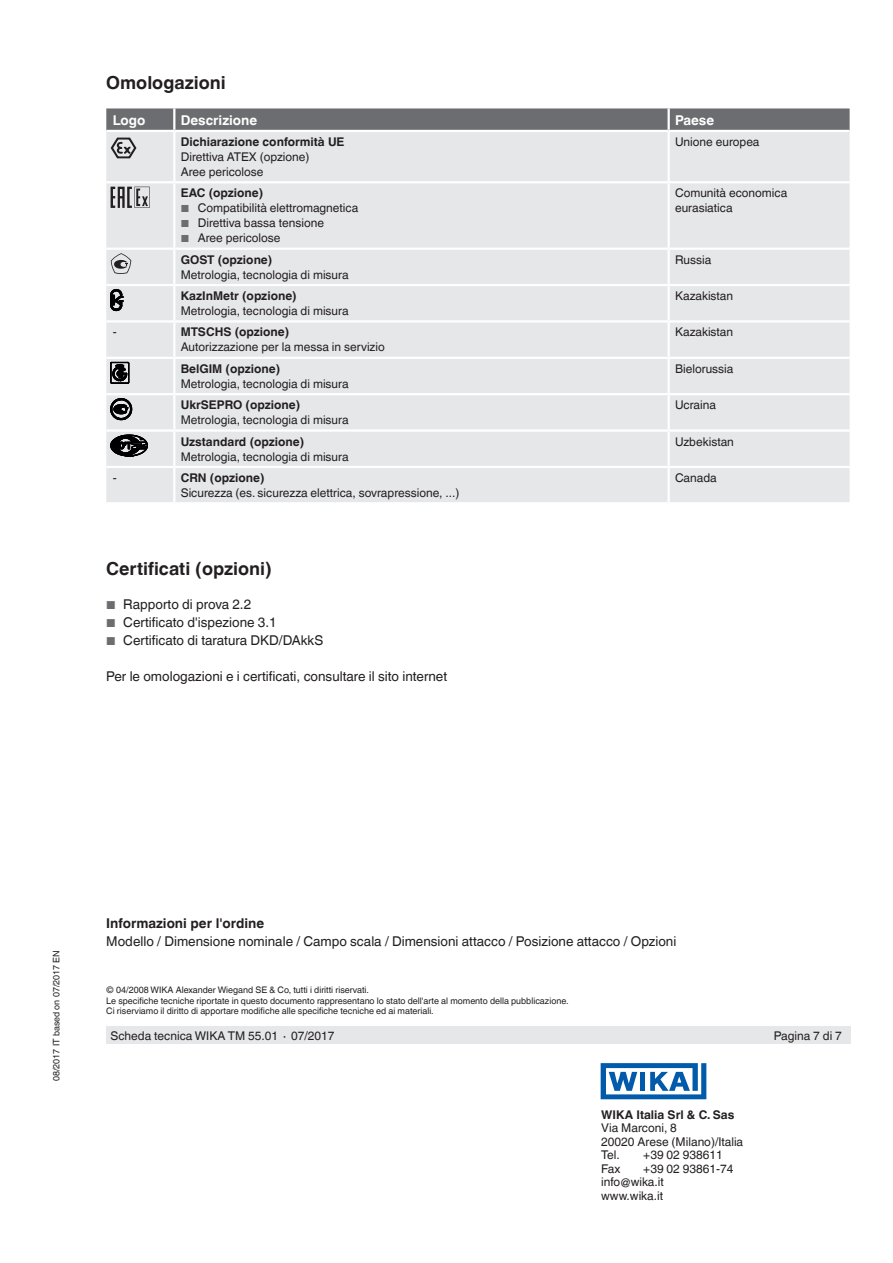
<style>
.page{position:relative;width:893px;height:1263px;background:#fff}
.page>*{position:absolute;margin:0;border:0;box-sizing:border-box;transform-origin:0 0}
.t1{font:700 18px "Helvetica World";color:#231f20}
.t2{font:13.5px "Helvetica World";color:#231f20}
.t3{font:700 13.5px "Helvetica World";color:#231f20}
.t4{font:700 13.5px "Helvetica World";color:#fff}
.t5{font:12px/13.5px "Helvetica World";color:#231f20}
.t6{font:700 12px "Helvetica World";color:#231f20}
.t7{font:9px/10.5px "Helvetica World";color:#231f20}
.s1{font-size:10.2px;color:#6c6d70}
.s2{font-size:11.55px;color:#6c6d70}
</style>
<div class="page">
<svg style="left:601px;top:1063px;width:105px;height:36px"></svg>
<div style="left:106px;top:1027px;width:744px;height:17px;background:#e6e7e9"></div>
<svg style="left:106px;top:108px;width:744px;height:22px;background:#707174"></svg>
<div style="left:106px;top:132px;width:744px;height:370px;background:#e6e7e9"></div>
<hr style="left:174px;top:181px;width:495px;height:2px;background:#fff">
<hr style="left:174px;top:248px;width:495px;height:2px;background:#fff">
<hr style="left:174px;top:284px;width:495px;height:2px;background:#fff">
<hr style="left:174px;top:466px;width:495px;height:2px;background:#fff">
<hr style="left:173px;top:286px;width:2px;height:34px;background:#fff">
<hr style="left:667px;top:286px;width:3px;height:34px;background:#fff">
<hr style="left:173px;top:359px;width:2px;height:34px;background:#fff">
<hr style="left:667px;top:359px;width:3px;height:34px;background:#fff">
<hr style="left:174px;top:393px;width:495px;height:2px;background:#fff">
<hr style="left:173px;top:395px;width:2px;height:34px;background:#fff">
<hr style="left:669px;top:393px;width:181px;height:2px;background:#fff">
<hr style="left:667px;top:395px;width:3px;height:34px;background:#fff">
<hr style="left:106px;top:393px;width:68px;height:2px;background:#fff">
<hr style="left:106px;top:357px;width:68px;height:2px;background:#fff">
<hr style="left:174px;top:357px;width:495px;height:2px;background:#fff">
<hr style="left:669px;top:357px;width:181px;height:2px;background:#fff">
<hr style="left:106px;top:429px;width:68px;height:3px;background:#fff">
<hr style="left:174px;top:429px;width:495px;height:3px;background:#fff">
<hr style="left:669px;top:429px;width:181px;height:3px;background:#fff">
<hr style="left:106px;top:320px;width:68px;height:3px;background:#fff">
<hr style="left:174px;top:320px;width:495px;height:3px;background:#fff">
<hr style="left:173px;top:323px;width:2px;height:34px;background:#fff">
<hr style="left:669px;top:320px;width:181px;height:3px;background:#fff">
<hr style="left:667px;top:323px;width:3px;height:34px;background:#fff">
<hr style="left:173px;top:432px;width:2px;height:34px;background:#fff">
<hr style="left:667px;top:432px;width:3px;height:34px;background:#fff">
<hr style="left:106px;top:181px;width:68px;height:2px;background:#fff">
<hr style="left:106px;top:284px;width:68px;height:2px;background:#fff">
<hr style="left:106px;top:466px;width:68px;height:2px;background:#fff">
<hr style="left:669px;top:181px;width:181px;height:2px;background:#fff">
<hr style="left:669px;top:284px;width:181px;height:2px;background:#fff">
<hr style="left:669px;top:466px;width:181px;height:2px;background:#fff">
<hr style="left:669px;top:248px;width:181px;height:2px;background:#fff">
<hr style="left:106px;top:248px;width:68px;height:2px;background:#fff">
<hr style="left:667px;top:132px;width:3px;height:49px;background:#fff">
<hr style="left:173px;top:132px;width:2px;height:49px;background:#fff">
<hr style="left:173px;top:108px;width:2px;height:22px;background:#fff">
<hr style="left:667px;top:108px;width:3px;height:22px;background:#fff">
<hr style="left:667px;top:183px;width:3px;height:65px;background:#fff">
<hr style="left:667px;top:250px;width:3px;height:34px;background:#fff">
<hr style="left:667px;top:468px;width:3px;height:34px;background:#fff">
<hr style="left:173px;top:183px;width:2px;height:65px;background:#fff">
<hr style="left:173px;top:250px;width:2px;height:34px;background:#fff">
<hr style="left:173px;top:468px;width:2px;height:34px;background:#fff">
<svg style="left:111px;top:137px;width:26px;height:22px"></svg>
<svg style="left:111px;top:187px;width:39px;height:21px"></svg>
<svg style="left:111px;top:253px;width:20px;height:21px"></svg>
<svg style="left:111px;top:289px;width:12px;height:22px"></svg>
<svg style="left:111px;top:362px;width:18px;height:22px"></svg>
<svg style="left:111px;top:398px;width:21px;height:22px"></svg>
<svg style="left:111px;top:435px;width:37px;height:21px"></svg>
<h1 class="t1" style="left:106px;top:73px;width:121px">Omologazioni</h1>
<p class="t4" style="left:113px;top:112px;width:34px">Logo</p>
<p class="t4" style="left:181px;top:112px;width:78px">Descrizione</p>
<p class="t4" style="left:675px;top:112px;width:41px">Paese</p>
<p class="t6" style="left:181px;top:135px;width:165px">Dichiarazione conformità UE</p>
<p class="t5" style="left:181px;top:149px;width:130px;line-height:15px">Direttiva ATEX (opzione)<br>Aree pericolose</p>
<p class="t5" style="left:675px;top:135px;width:86px">Unione europea</p>
<p class="t6" style="left:181px;top:186px;width:84px">EAC (opzione)</p>
<p class="t5" style="left:181px;top:201px;width:179px"><span class="s1">■</span> Compatibilità elettromagnetica</p>
<p class="t5" style="left:181px;top:216px;width:145px"><span class="s1">■</span> Direttiva bassa tensione</p>
<p class="t5" style="left:181px;top:231px;width:101px"><span class="s1">■</span> Aree pericolose</p>
<p class="t5" style="left:675px;top:186px;width:114px;line-height:15px">Comunità economica eurasiatica</p>
<p class="t6" style="left:181px;top:252px;width:93px">GOST (opzione)</p>
<p class="t5" style="left:181px;top:268px;width:169px">Metrologia, tecnologia di misura</p>
<p class="t5" style="left:675px;top:253px;width:38px">Russia</p>
<p class="t6" style="left:181px;top:289px;width:117px">KazInMetr (opzione)</p>
<p class="t5" style="left:181px;top:304px;width:169px">Metrologia, tecnologia di misura</p>
<p class="t5" style="left:675px;top:289px;width:60px">Kazakistan</p>
<p class="t5" style="left:113px;top:325px;width:5px">-</p>
<p class="t6" style="left:181px;top:325px;width:110px">MTSCHS (opzione)</p>
<p class="t5" style="left:181px;top:340px;width:206px">Autorizzazione per la messa in servizio</p>
<p class="t5" style="left:675px;top:325px;width:60px">Kazakistan</p>
<p class="t6" style="left:181px;top:362px;width:101px">BelGIM (opzione)</p>
<p class="t5" style="left:181px;top:377px;width:169px">Metrologia, tecnologia di misura</p>
<p class="t5" style="left:675px;top:362px;width:60px">Bielorussia</p>
<p class="t6" style="left:181px;top:398px;width:121px">UkrSEPRO (opzione)</p>
<p class="t5" style="left:181px;top:413px;width:169px">Metrologia, tecnologia di misura</p>
<p class="t5" style="left:675px;top:398px;width:42px">Ucraina</p>
<p class="t6" style="left:181px;top:434px;width:125px">Uzstandard (opzione)</p>
<p class="t5" style="left:181px;top:450px;width:169px">Metrologia, tecnologia di misura</p>
<p class="t5" style="left:675px;top:435px;width:60px">Uzbekistan</p>
<p class="t5" style="left:113px;top:471px;width:5px">-</p>
<p class="t6" style="left:181px;top:471px;width:85px">CRN (opzione)</p>
<p class="t5" style="left:181px;top:486px;width:280px">Sicurezza (es. sicurezza elettrica, sovrapressione, ...)</p>
<p class="t5" style="left:675px;top:471px;width:43px">Canada</p>
<h1 class="t1" style="left:106px;top:558px;width:167px">Certificati (opzioni)</h1>
<p class="t2" style="left:106px;top:597px;width:146px"><span class="s2">■</span> Rapporto di prova 2.2</p>
<p class="t2" style="left:106px;top:615px;width:172px"><span class="s2">■</span> Certificato d'ispezione 3.1</p>
<p class="t2" style="left:106px;top:633px;width:219px"><span class="s2">■</span> Certificato di taratura DKD/DAkkS</p>
<p class="t2" style="left:106px;top:669px;width:342px">Per le omologazioni e i certificati, consultare il sito internet</p>
<p class="t7" style="left:51px;top:1081px;width:132px;rotate:-90deg">08/2017 IT based on 07/2017 EN</p>
<p class="t3" style="left:106px;top:915px;width:159px">Informazioni per l'ordine</p>
<p class="t2" style="left:106px;top:933px;width:572px">Modello / Dimensione nominale / Campo scala / Dimensioni attacco / Posizione attacco / Opzioni</p>
<p class="t7" style="left:106px;top:985px;width:464px">© 04/2008 WIKA Alexander Wiegand SE &amp; Co, tutti i diritti riservati.<br>Le specifiche tecniche riportate in questo documento rappresentano lo stato dell'arte al momento della pubblicazione.<br>Ci riserviamo il diritto di apportare modifiche alle specifiche tecniche ed ai materiali.</p>
<p class="t5" style="left:111px;top:1029px;width:225px">Scheda tecnica WIKA TM 55.01 ∙ 07/2017</p>
<p class="t5" style="left:774px;top:1029px;width:70px">Pagina 7 di 7</p>
<p class="t6" style="left:601px;top:1107px;width:135px">WIKA Italia Srl &amp; C. Sas</p>
<p class="t5" style="left:601px;top:1121px;width:143px">Via Marconi, 8<br>20020 Arese (Milano)/Italia<br>Tel.</p>
<p class="t5" style="left:643px;top:1148px;width:81px">+39 02 938611</p>
<p class="t5" style="left:601px;top:1161px;width:21px">Fax</p>
<p class="t5" style="left:601px;top:1161px;width:134px;text-indent:42px">+39 02 93861-74 info@wika.it<br>www.wika.it</p>
</div>
